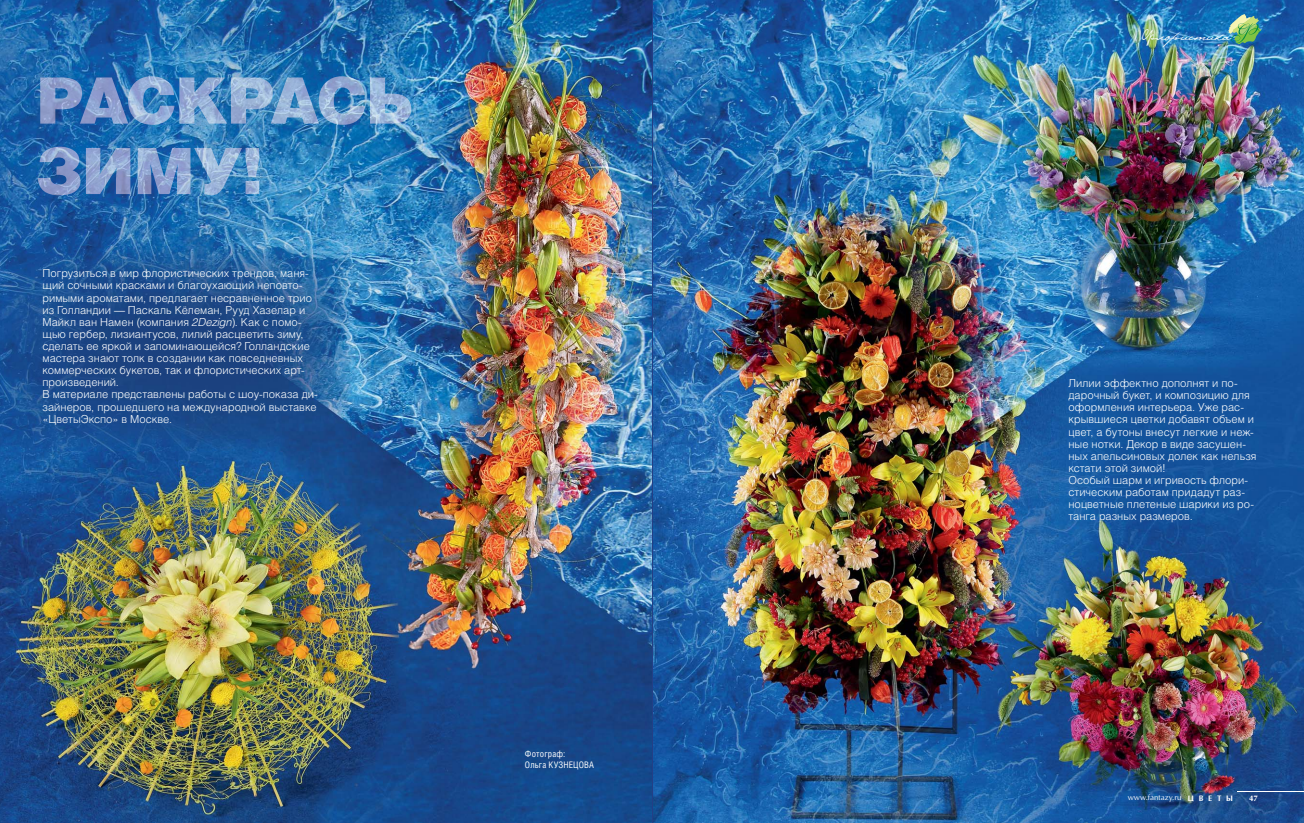
<style>
.page{position:relative;width:1304px;height:823px;background:#fff}
.page>*{position:absolute;margin:0;border:0;box-sizing:border-box;transform-origin:0 0}
.t1{font:15px "Pushkin";color:#fff}
.t2{font:300 11px/12.1px "Helios";letter-spacing:.005em;color:#fff}
.t3{font:9px/10.8px "Helios Cond";letter-spacing:.015em;color:#fff}
.t4{font:8px "AG Opus";color:#fff}
.t5{font:700 8px "AG Opus";color:#fff}
.s1{font-style:italic}
.s2{font-weight:700}
</style>
<div class="page">
<img style="left:652px;top:0;width:652px;height:822px">
<img style="left:0;top:0;width:652px;height:822px">
<img style="left:40px;top:76px;width:371px;height:49px">
<img style="left:38px;top:147px;width:221px;height:48px">
<img style="left:5px;top:247px;width:346px;height:203px">
<hr style="left:1238px;top:790px;width:66px;height:1px;background:#fff">
<svg style="left:1228px;top:14px;width:33px;height:30px"></svg>
<p class="t2" style="left:43px;top:268px;width:277px">Погрузиться в мир флористических трендов, маня&shy;щий сочными красками и благоухающий неповто&shy;римыми ароматами, предлагает несравненное трио из Голландии — Паскаль Кёлеман, Рууд Хазелар и Майкл ван Намен (компания <span class="s1">2Dezign</span>). Как с помо&shy;щью гербер, лизиантусов, лилий расцветить зиму, сделать ее яркой и запоминающейся? Голландские мастера знают толк в создании как повседневных коммерческих букетов, так и флористических арт&shy;произведений.<br>В материале представлены работы с шоу-показа ди&shy;зайнеров, прошедшего на международной выставке «ЦветыЭкспо» в Москве.</p>
<p class="t3" style="left:525px;top:748px;width:70px">Фотограф:<br>Ольга КУЗНЕЦОВА</p>
<h1 class="t1" style="left:1142px;top:26px;width:90px">Флористика</h1>
<p class="t2" style="left:1068px;top:378px;width:190px">Лилии эффектно дополнят и по&shy;дарочный букет, и композицию для оформления интерьера. Уже рас&shy;крывшиеся цветки добавят объем и цвет, а бутоны внесут легкие и неж&shy;ные нотки. Декор в виде засушен&shy;ных апельсиновых долек как нельзя кстати этой зимой!<br>Особый шарм и игривость флори&shy;стическим работам придадут раз&shy;ноцветные плетеные шарики из ро&shy;танга разных размеров.</p>
<p class="t4" style="left:1128px;top:794px;width:107px">www.fantazy.ru <span class="s2">Ц В Е Т Ы</span></p>
<p class="t5" style="left:1249px;top:793px;width:10px">47</p>
</div>
